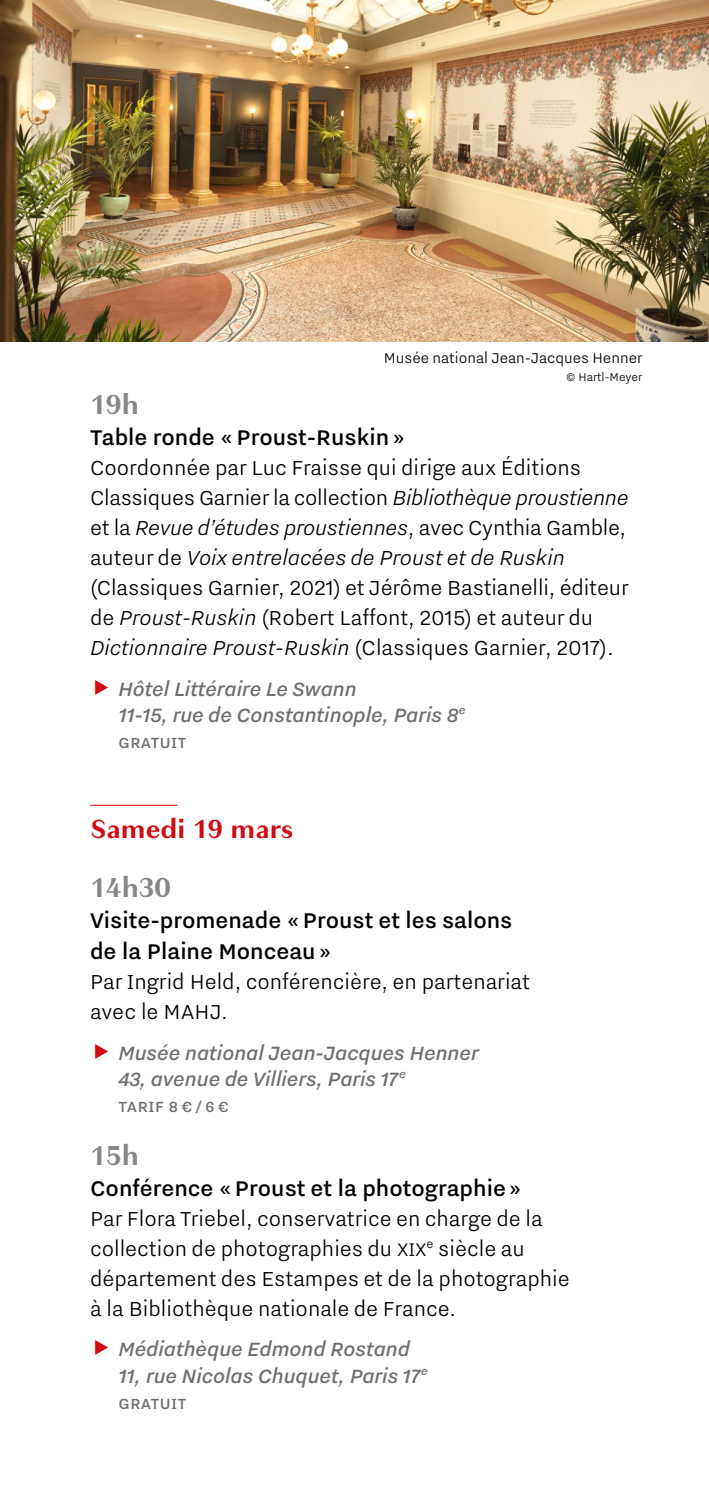
<style>
.page{position:relative;width:709px;height:1489px;background:#fff}
.page>*{position:absolute;margin:0;border:0;box-sizing:border-box;transform-origin:0 0}
.t1{font:700 28.75px "Granville";color:#878787}
.t2{font:700 27.5px "Granville";color:#d20a11}
.t3{font:500 26.25px/31.2px "Nitti Grotesk";color:#000}
.t4{font:300 25px/30px "Nitti Grotesk";color:#000}
.t5{font:italic 500 23.75px/26.2px "Nitti Grotesk";color:#706f6f}
.t6{font:500 18px "Nitti Grotesk";letter-spacing:.025em;color:#706f6f}
.t7{font:300 17.5px "Nitti Grotesk";color:#000}
.t8{font:300 13.75px "Nitti Grotesk";color:#000}
.s1{font-style:italic}
.s2{font-size:22.5px}
</style>
<div class="page">
<hr style="left:90px;top:804px;width:87px;height:1px;background:#d20a11">
<img style="left:0;top:0;width:709px;height:341px">
<p class="t7" style="left:384px;top:348px;width:260px">Musée national Jean-Jacques Henner</p>
<p class="t8" style="left:566px;top:369px;width:78px">© Hartl-Meyer</p>
<p class="t1" style="left:90px;top:384px;width:50px">19h</p>
<p class="t3" style="left:90px;top:421px;width:317px">Table ronde «Proust-Ruskin»</p>
<p class="t4" style="left:90px;top:452px;width:540px">Coordonnée par Luc Fraisse qui dirige aux Éditions Classiques Garnier la collection <span class="s1">Bibliothèque proustienne </span>et la <span class="s1">Revue d’études proustiennes</span>, avec Cynthia Gamble, auteur de <span class="s1">Voix entrelacées de Proust et de Ruskin </span>(Classiques Garnier, 2021) et Jérôme Bastianelli, éditeur de <span class="s1">Proust-Ruskin</span> (Robert Laffont, 2015) et auteur du <span class="s1">Dictionnaire Proust-Ruskin</span> (Classiques Garnier, 2017).</p>
<p class="t5" style="left:118px;top:674px;width:349px">Hôtel Littéraire Le Swann<br>11-15, rue de Constantinople, Paris 8<sup>e</sup></p>
<p class="t6" style="left:118px;top:732px;width:69px">GRATUIT</p>
<p class="t2" style="left:90px;top:809px;width:205px">Samedi 19 mars</p>
<p class="t1" style="left:90px;top:867px;width:82px">14h30</p>
<p class="t3" style="left:90px;top:904px;width:424px">Visite-promenade «Proust et les salons de la Plaine Monceau»</p>
<p class="t4" style="left:90px;top:966px;width:441px">Par Ingrid Held, conférencière, en partenariat avec le MAHJ.</p>
<p class="t5" style="left:118px;top:1039px;width:362px">Musée national Jean-Jacques Henner<br>43, avenue de Villiers, Paris 17<sup>e</sup></p>
<p class="t6" style="left:118px;top:1096px;width:112px">TARIF 8€/6€</p>
<p class="t1" style="left:90px;top:1135px;width:50px">15h</p>
<p class="t3" style="left:90px;top:1171px;width:433px">Conférence «Proust et la photographie»</p>
<p class="t4" style="left:90px;top:1202px;width:481px">Par Flora Triebel, conservatrice en charge de la collection de photographies du <span class="s2">XIX</span><sup>e</sup> siècle au département des Estampes et de la photographie à la Bibliothèque nationale de France.</p>
<p class="t5" style="left:118px;top:1335px;width:311px">Médiathèque Edmond Rostand<br>11, rue Nicolas Chuquet, Paris 17<sup>e</sup></p>
<p class="t6" style="left:118px;top:1393px;width:69px">GRATUIT</p>
</div>
